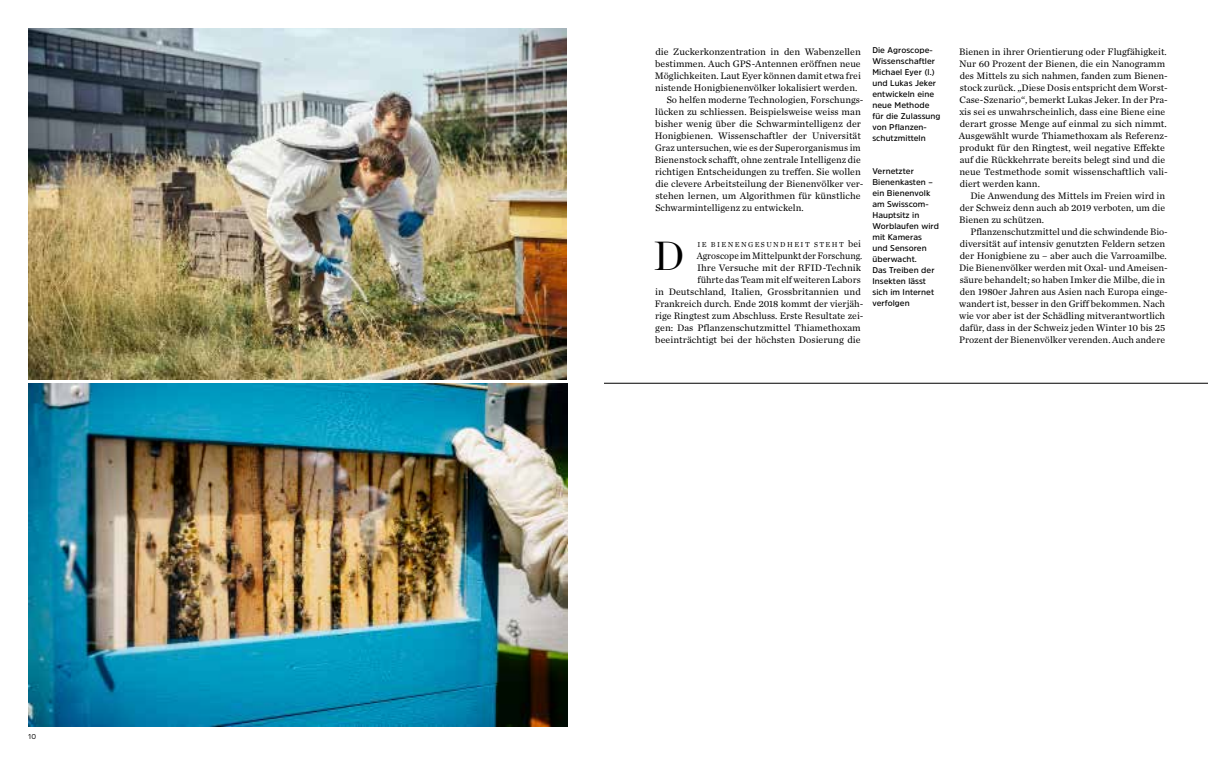
<style>
.page{position:relative;width:1208px;height:766px;background:#fff}
.page>*{position:absolute;margin:0;border:0;box-sizing:border-box;transform-origin:0 0}
.t1{font:40.6px "Chronicle Display";color:#000}
.t2{font:9.8px/12px "Chronicle Text G1";letter-spacing:.005em;color:#000}
.t3{font:9.8px/12px "Chronicle Text G1";letter-spacing:.005em;color:#000;text-align:right;scale:.95 1}
.t4{font:600 8.3px/11px "Amsi Pro";letter-spacing:.005em;color:#000}
.t5{font:7.5px "Chronicle Text G1";letter-spacing:.2em;color:#000}
.t6{font:7px "Amsi Pro";color:#000}
.s1{font-size:9.8px}
</style>
<div class="page">
<img style="left:28px;top:28px;width:539px;height:351px">
<img style="left:29px;top:383px;width:538px;height:343px">
<hr style="left:604px;top:383px;width:604px;height:1px;background:#000">
<p class="t6" style="left:28px;top:731px;width:10px">10</p>
<p class="t2" style="left:655px;top:45px;width:207px">die Zuckerkonzentration in den Wabenzellen</p>
<p class="t2" style="left:655px;top:57px;width:207px">bestimmen. Auch GPS-Antennen eröffnen neue</p>
<p class="t2" style="left:655px;top:69px;width:207px">Möglichkeiten. Laut Eyer können damit etwa frei</p>
<p class="t2" style="left:655px;top:81px;width:204px">nistende Honigbienenvölker lokalisiert werden.</p>
<p class="t2" style="left:666px;top:93px;width:198px">So helfen moderne Technologien, Forschungs-</p>
<p class="t2" style="left:655px;top:105px;width:207px">lücken zu schliessen. Beispielsweise weiss man</p>
<p class="t2" style="left:655px;top:117px;width:207px">bisher wenig über die Schwarmintelligenz der</p>
<p class="t2" style="left:655px;top:129px;width:208px">Honigbienen. Wissenschaftler der Universität</p>
<p class="t2" style="left:655px;top:141px;width:207px">Graz untersuchen, wie es der Superorganismus im</p>
<p class="t2" style="left:655px;top:153px;width:207px">Bienenstock schafft, ohne zentrale Intelligenz die</p>
<p class="t2" style="left:655px;top:165px;width:207px">richtigen Entscheidungen zu treffen. Sie wollen</p>
<p class="t2" style="left:655px;top:177px;width:210px">die clevere Arbeitsteilung der Bienenvölker ver-</p>
<p class="t2" style="left:655px;top:189px;width:207px">stehen lernen, um Algorithmen für künstliche</p>
<p class="t2" style="left:655px;top:201px;width:150px">Schwarmintelligenz zu entwickeln.</p>
<h1 class="t1" style="left:653px;top:225px;width:32px">D</h1>
<p class="t5" style="left:697px;top:239px;width:165px">IE BIENENGESUNDHEIT STEHT <span class="s1">bei</span></p>
<p class="t3" style="left:655px;top:249px;width:221px">Agroscope im Mittelpunkt der Forschung.<br>Ihre Versuche mit der RFID-Technik<br>führte das Team mit elf weiteren Labors<br>in Deutschland, Italien, Grossbritannien und Frankreich durch. Ende 2018 kommt der vierjäh&shy;rige Ringtest zum Abschluss. Erste Resultate zei&shy;gen: Das Pflanzenschutzmittel Thiamethoxam beeinträchtigt bei der höchsten Dosierung die</p>
<p class="t4" style="left:872px;top:44px;width:70px">Die Agroscope-<br>Wissenschaftler<br>Michael Eyer (l.) und Lukas Jeker entwickeln eine neue Methode für die Zulassung von Pflanzen&shy;schutzmitteln</p>
<p class="t4" style="left:872px;top:165px;width:68px">Vernetzter<br>Bienenkasten – ein Bienenvolk am Swisscom-<br>Hauptsitz in<br>Worblaufen wird mit Kameras und Sensoren überwacht.<br>Das Treiben der<br>Insekten lässt sich im Internet verfolgen</p>
<p class="t2" style="left:958px;top:45px;width:211px">Bienen in ihrer Orientierung oder Flugfähigkeit.<br>Nur 60 Prozent der Bienen, die ein Nanogramm des Mittels zu sich nahmen, fanden zum Bienen&shy;stock zurück. „Diese Dosis entspricht dem Worst-Case- Szenario“, bemerkt Lukas Jeker. In der Pra&shy;xis sei es unwahrscheinlich, dass eine Biene eine derart grosse Menge auf einmal zu sich nimmt.<br>Ausgewählt wurde Thiamethoxam als Referenz&shy;produkt für den Ringtest, weil negative Effekte auf die Rückkehrrate bereits belegt sind und die neue Testmethode somit wissenschaftlich vali&shy;diert werden kann.</p>
<p class="t2" style="left:959px;top:189px;width:207px;text-align:justify;text-indent:11px">Die Anwendung des Mittels im Freien wird in der Schweiz denn auch ab 2019 verboten, um die Bienen zu schützen.</p>
<p class="t2" style="left:959px;top:225px;width:210px;text-indent:11px">Pflanzenschutzmittel und die schwindende Bio&shy;diversität auf intensiv genutzten Feldern setzen der Honigbiene zu – aber auch die Varroamilbe.<br>Die Bienenvölker werden mit Oxal- und Ameisen&shy;säure behandelt; so haben Imker die Milbe, die in den 1980er Jahren aus Asien nach Europa einge&shy;wandert ist, besser in den Griff bekommen. Nach wie vor aber ist der Schädling mitverantwortlich dafür, dass in der Schweiz jeden Winter 10 bis 25<br>Prozent der Bienenvölker verenden. Auch andere</p>
</div>
